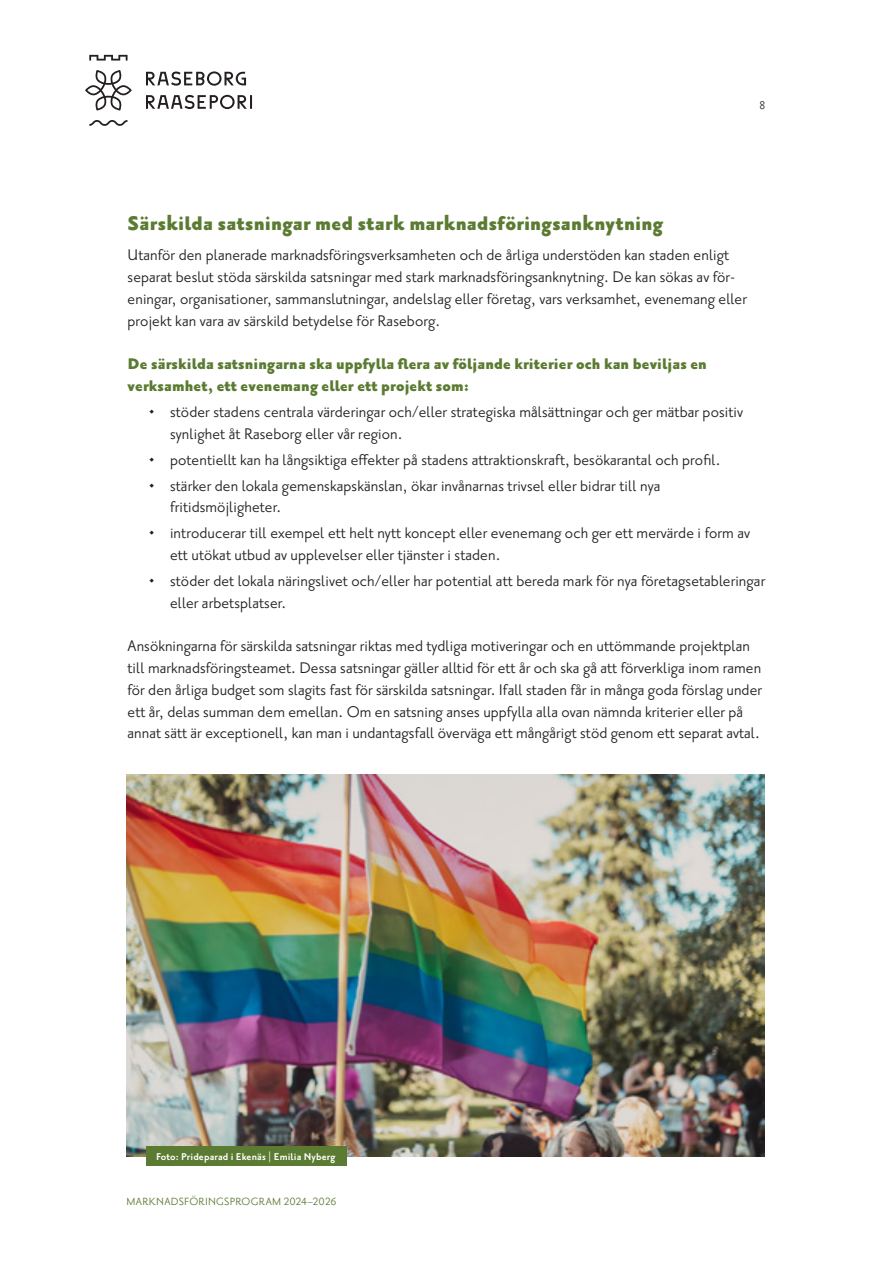
<style>
.page{position:relative;width:893px;height:1263px;background:#fff}
.page>*{position:absolute;margin:0;border:0;box-sizing:border-box;transform-origin:0 0}
.Mellanrubrik_2{font:900 24px "Priori Sans OT";letter-spacing:.01em;color:#5b7b32}
.Brödtext{font:18.75px/21.8px "Priori Sans OT";letter-spacing:.005em;color:#231f20}
.Boldad_brödtext{font:900 18.75px/21.8px "Priori Sans OT";letter-spacing:.005em;color:#5b7b32}
.t1{font:13.5px "Priori Sans OT";color:#231f20}
.t2{font:12.75px "Priori Sans OT";letter-spacing:.02em;color:#5b7b32}
.Bildtext{font:700 12px "Priori Sans OT";letter-spacing:.01em;color:#fff}
</style>
<div class="page">
<svg style="left:85px;top:55px;width:167px;height:71px"></svg>
<img style="left:127px;top:775px;width:637px;height:382px">
<div style="left:146px;top:1146px;width:200px;height:20px;background:#5b7b32"></div>
<p class="t1" style="left:760px;top:98px;width:7px">8</p>
<p class="Mellanrubrik_2" style="left:128px;top:211px;width:537px">Särskilda satsningar med stark marknadsföringsanknytning</p>
<p class="Brödtext" style="left:128px;top:245px;width:621px">Utanför den planerade marknadsföringsverksamheten och de årliga understöden kan staden enligt separat beslut stöda särskilda satsningar med stark marknadsföringsanknytning. De kan sökas av för&shy;eningar, organisationer, sammanslutningar, andelslag eller företag, vars verksamhet, evenemang eller projekt kan vara av särskild betydelse för Raseborg.</p>
<p class="Boldad_brödtext" style="left:128px;top:353px;width:581px">De särskilda satsningarna ska uppfylla flera av följande kriterier och kan beviljas en verksamhet, ett evenemang eller ett projekt som:</p>
<p class="Brödtext" style="left:170px;top:401px;width:574px;text-indent:-21px">• stöder stadens centrala värderingar och/eller strategiska målsättningar och ger mätbar positiv synlighet åt Raseborg eller vår region.</p>
<p class="Brödtext" style="left:149px;top:449px;width:573px">• potentiellt kan ha långsiktiga effekter på stadens attraktionskraft, besökarantal och profil.</p>
<p class="Brödtext" style="left:170px;top:475px;width:492px;text-indent:-21px">• stärker den lokala gemenskapskänslan, ökar invånarnas trivsel eller bidrar till nya fritidsmöjligheter.</p>
<p class="Brödtext" style="left:170px;top:523px;width:581px;text-indent:-21px">• introducerar till exempel ett helt nytt koncept eller evenemang och ger ett mervärde i form av ett utökat utbud av upplevelser eller tjänster i staden.</p>
<p class="Brödtext" style="left:170px;top:570px;width:597px;text-indent:-21px">• stöder det lokala näringslivet och/eller har potential att bereda mark för nya företagsetableringar eller arbetsplatser.</p>
<p class="Brödtext" style="left:128px;top:636px;width:636px">Ansökningarna för särskilda satsningar riktas med tydliga motiveringar och en uttömmande projektplan till marknadsföringsteamet. Dessa satsningar gäller alltid för ett år och ska gå att förverkliga inom ramen för den årliga budget som slagits fast för särskilda satsningar. Ifall staden får in många goda förslag under ett år, delas summan dem emellan. Om en satsning anses uppfylla alla ovan nämnda kriterier eller på annat sätt är exceptionell, kan man i undantagsfall överväga ett mångårigt stöd genom ett separat avtal.</p>
<p class="Bildtext" style="left:156px;top:1150px;width:180px">Foto: Prideparad i Ekenäs | Emilia Nyberg</p>
<p class="t2" style="left:127px;top:1194px;width:212px">MARKNADSFÖRINGSPROGRAM 2024–2026</p>
</div>
